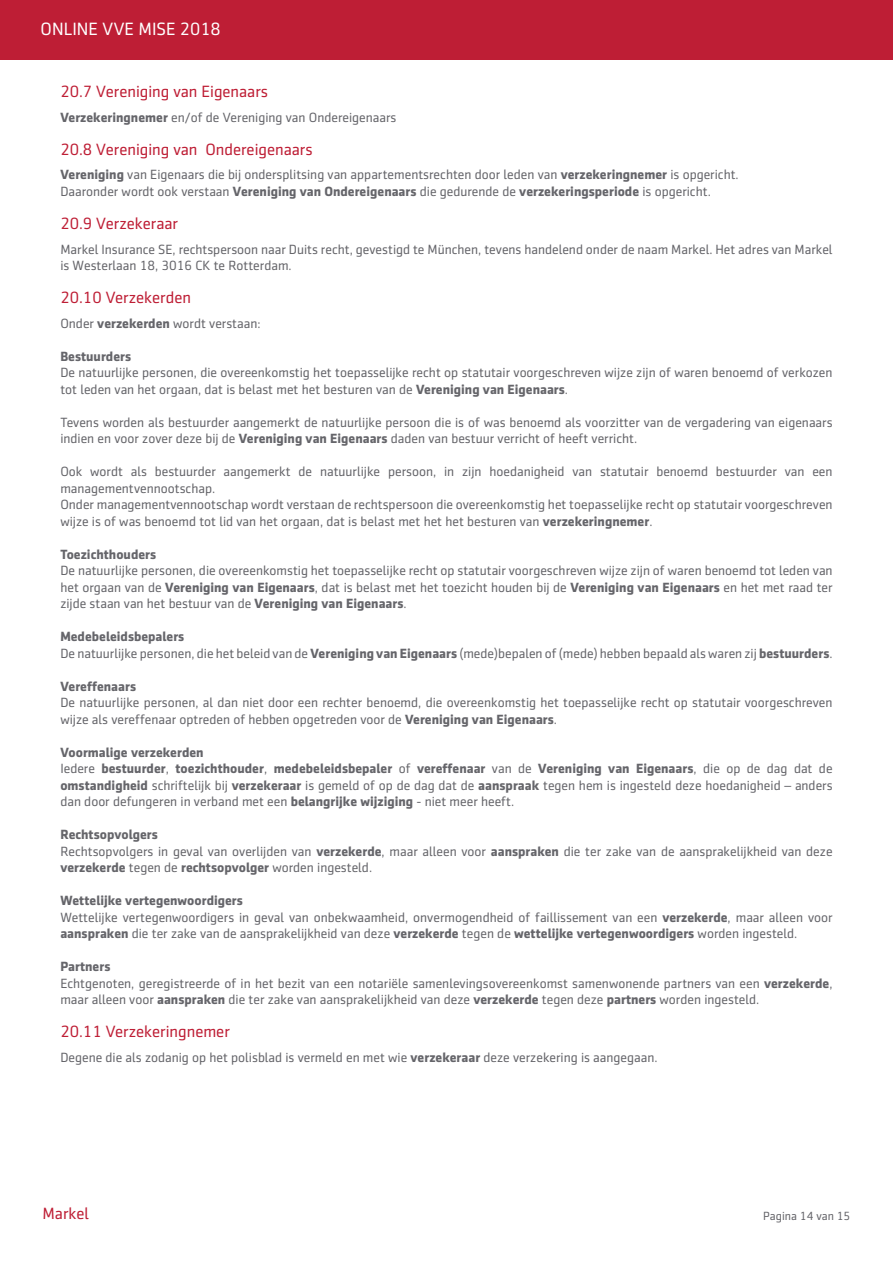
<style>
.page{position:relative;width:893px;height:1263px;background:#fff}
.page>*{position:absolute;margin:0;border:0;box-sizing:border-box;transform-origin:0 0}
.Überschrift_13_20_bo{font:18px "Sentico Sans DT";color:#fff}
._1_1_Unter{font:16.5px "Sentico Sans DT";color:#be1e35}
.Standard_Text{font:13.5px/16.5px "Sentico Sans DT";color:#65656a}
.Standard_Text-2{font:700 13.5px "Sentico Sans DT";color:#65656a}
.t1{font:12px "Sentico Sans DT";color:#65656a}
.s1{font-weight:700}
</style>
<div class="page">
<div style="left:0;top:0;width:893px;height:59px;background:#be1e35"></div>
<p class="Überschrift_13_20_bo" style="left:41px;top:19px;width:182px">ONLINE VVE MISE 2018</p>
<p class="_1_1_Unter" style="left:60px;top:82px;width:209px">20.7 Vereniging van Eigenaars</p>
<p class="Standard_Text" style="left:60px;top:109px;width:338px"><span class="s1">Verzekeringnemer</span> en/of de Vereniging van Ondereigenaars</p>
<p class="_1_1_Unter" style="left:60px;top:140px;width:254px">20.8 Vereniging van Ondereigenaars</p>
<p class="Standard_Text" style="left:60px;top:166px;width:680px"><span class="s1">Vereniging</span> van Eigenaars die bij ondersplitsing van appartementsrechten door leden van <span class="s1">verzekeringnemer</span> is opgericht.</p>
<p class="Standard_Text" style="left:60px;top:183px;width:652px">Daaronder wordt ook verstaan <span class="s1">Vereniging van Ondereigenaars</span> die gedurende de <span class="s1">verzekeringsperiode</span> is opgericht.</p>
<p class="_1_1_Unter" style="left:60px;top:214px;width:119px">20.9 Verzekeraar</p>
<p class="Standard_Text" style="left:60px;top:241px;width:774px">Markel Insurance SE, rechtspersoon naar Duits recht, gevestigd te München, tevens handelend onder de naam Markel. Het adres van Markel</p>
<p class="Standard_Text" style="left:60px;top:257px;width:233px">is Westerlaan 18, 3016 CK te Rotterdam.</p>
<p class="_1_1_Unter" style="left:60px;top:288px;width:132px">20.10 Verzekerden</p>
<p class="Standard_Text" style="left:60px;top:315px;width:202px">Onder <span class="s1">verzekerden</span> wordt verstaan:</p>
<p class="Standard_Text-2" style="left:60px;top:348px;width:72px">Bestuurders</p>
<p class="Standard_Text" style="left:60px;top:364px;width:774px">De natuurlijke personen, die overeenkomstig het toepasselijke recht op statutair voorgeschreven wijze zijn of waren benoemd of verkozen tot leden van het orgaan, dat is belast met het besturen van de <span class="s1">Vereniging van Eigenaars</span>.</p>
<p class="Standard_Text" style="left:60px;top:414px;width:774px">Tevens worden als bestuurder aangemerkt de natuurlijke persoon die is of was benoemd als voorzitter van de vergadering van eigenaars indien en voor zover deze bij de <span class="s1">Vereniging van Eigenaars</span> daden van bestuur verricht of heeft verricht.</p>
<p class="Standard_Text" style="left:60px;top:463px;width:774px">Ook wordt als bestuurder aangemerkt de natuurlijke persoon, in zijn hoedanigheid van statutair benoemd bestuurder van een managementvennootschap.</p>
<p class="Standard_Text" style="left:60px;top:496px;width:774px">Onder managementvennootschap wordt verstaan de rechtspersoon die overeenkomstig het toepasselijke recht op statutair voorgeschreven wijze is of was benoemd tot lid van het orgaan, dat is belast met het het besturen van <span class="s1">verzekeringnemer</span>.</p>
<p class="Standard_Text-2" style="left:60px;top:546px;width:97px">Toezichthouders</p>
<p class="Standard_Text" style="left:60px;top:562px;width:774px;text-align:justify">De natuurlijke personen, die overeenkomstig het toepasselijke recht op statutair voorgeschreven wijze zijn of waren benoemd tot leden van het orgaan van de <span class="s1">Vereniging van Eigenaars</span>, dat is belast met het toezicht houden bij de <span class="s1">Vereniging van Eigenaars</span> en het met raad ter zijde staan van het bestuur van de <span class="s1">Vereniging van Eigenaars</span>.</p>
<p class="Standard_Text-2" style="left:60px;top:629px;width:126px">Medebeleidsbepalers</p>
<p class="Standard_Text" style="left:60px;top:645px;width:774px">De natuurlijke personen, die het beleid van de <span class="s1">Vereniging van Eigenaars</span> (mede)bepalen of (mede) hebben bepaald als waren zij <span class="s1">bestuurders</span>.</p>
<p class="Standard_Text-2" style="left:60px;top:678px;width:77px">Vereffenaars</p>
<p class="Standard_Text" style="left:60px;top:694px;width:774px">De natuurlijke personen, al dan niet door een rechter benoemd, die overeenkomstig het toepasselijke recht op statutair voorgeschreven wijze als vereffenaar optreden of hebben opgetreden voor de <span class="s1">Vereniging van Eigenaars</span>.</p>
<p class="Standard_Text-2" style="left:60px;top:744px;width:145px">Voormalige verzekerden</p>
<p class="Standard_Text" style="left:60px;top:760px;width:774px;text-align:justify">Iedere <span class="s1">bestuurder</span>, <span class="s1">toezichthouder</span>, <span class="s1">medebeleidsbepaler</span> of <span class="s1">vereffenaar</span> van de <span class="s1">Vereniging van Eigenaars</span>, die op de dag dat de <span class="s1">omstandigheid</span> schriftelijk bij <span class="s1">verzekeraar</span> is gemeld of op de dag dat de <span class="s1">aanspraak</span> tegen hem is ingesteld deze hoedanigheid – anders dan door defungeren in verband met een <span class="s1">belangrijke wijziging</span> - niet meer heeft.</p>
<p class="Standard_Text-2" style="left:60px;top:827px;width:99px">Rechtsopvolgers</p>
<p class="Standard_Text" style="left:60px;top:843px;width:774px">Rechtsopvolgers in geval van overlijden van <span class="s1">verzekerde</span>, maar alleen voor <span class="s1">aanspraken</span> die ter zake van de aansprakelijkheid van deze <span class="s1">verzekerde</span> tegen de <span class="s1">rechtsopvolger</span> worden ingesteld.</p>
<p class="Standard_Text-2" style="left:60px;top:893px;width:184px">Wettelijke vertegenwoordigers</p>
<p class="Standard_Text" style="left:60px;top:909px;width:774px">Wettelijke vertegenwoordigers in geval van onbekwaamheid, onvermogendheid of faillissement van een <span class="s1">verzekerde</span>, maar alleen voor <span class="s1">aanspraken</span> die ter zake van de aansprakelijkheid van deze <span class="s1">verzekerde</span> tegen de <span class="s1">wettelijke vertegenwoordigers</span> worden ingesteld.</p>
<p class="Standard_Text-2" style="left:60px;top:959px;width:52px">Partners</p>
<p class="Standard_Text" style="left:60px;top:975px;width:774px">Echtgenoten, geregistreerde of in het bezit van een notariële samenlevingsovereenkomst samenwonende partners van een <span class="s1">verzekerde</span>, maar alleen voor <span class="s1">aanspraken</span> die ter zake van aansprakelijkheid van deze <span class="s1">verzekerde</span> tegen deze <span class="s1">partners</span> worden ingesteld.</p>
<p class="_1_1_Unter" style="left:60px;top:1023px;width:171px">20.11 Verzekeringnemer</p>
<p class="Standard_Text" style="left:60px;top:1049px;width:599px">Degene die als zodanig op het polisblad is vermeld en met wie <span class="s1">verzekeraar</span> deze verzekering is aangegaan.</p>
<p class="_1_1_Unter" style="left:43px;top:1204px;width:48px">Markel</p>
<p class="t1" style="left:763px;top:1210px;width:89px">Pagina 14 van 15</p>
</div>
